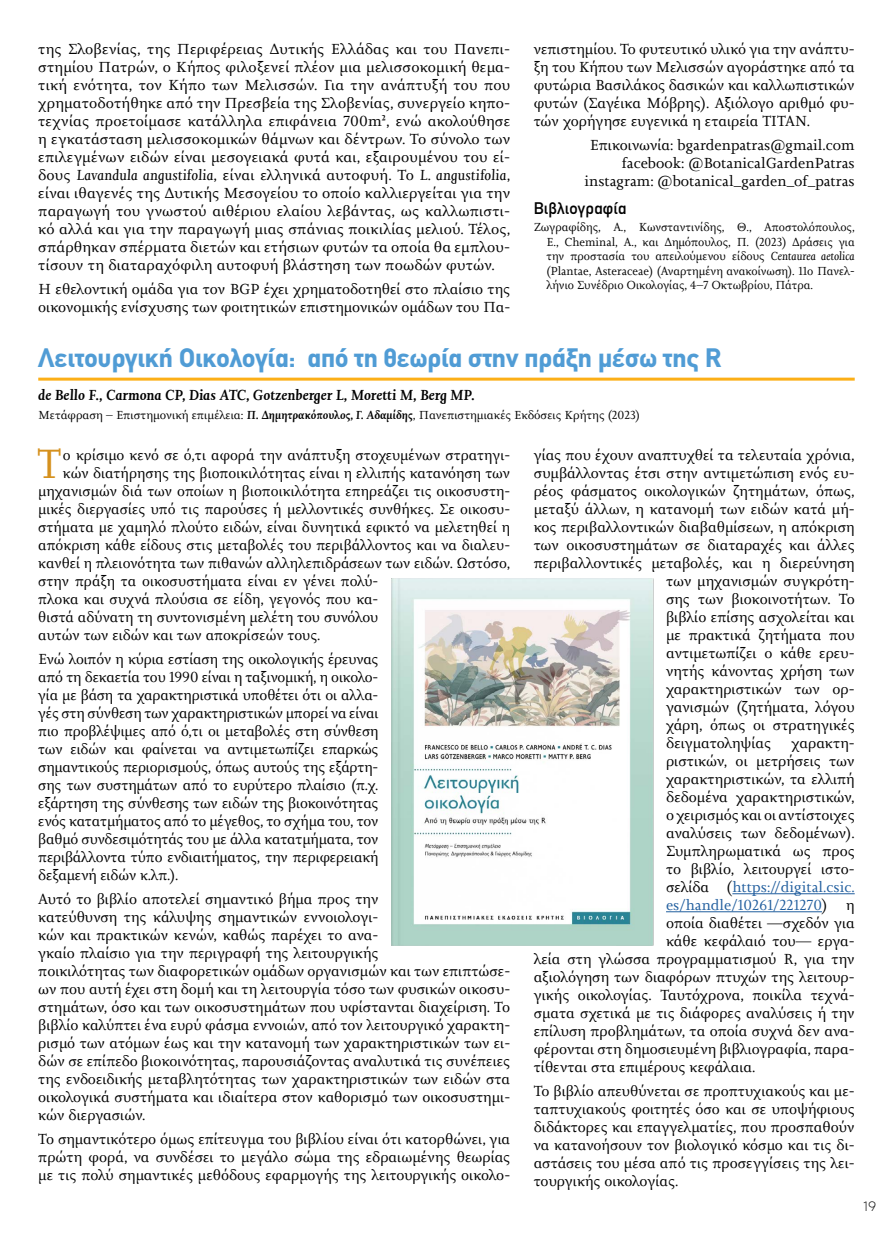
<style>
.page{position:relative;width:893px;height:1234px;background:#fff}
.page>*{position:absolute;margin:0;border:0;box-sizing:border-box;transform-origin:0 0}
.Body_text_01_first{font:42px "Joanna Nova";color:#d5911e}
.Title_02_full_w_Rule{font:700 26.25px "CF Din";color:#509cd5}
.title_Bibliografia{font:16.5px "CF Din";letter-spacing:.01em;color:#000}
.Body_text_01_body{font:15px/18px "Joanna Nova";color:#000;text-align:justify}
.Body_text_01_first-2{font:15px "Joanna Nova";color:#000}
.Author_main{font:italic 500 15px "Joanna Nova";color:#000}
.t1{font:300 13.5px "CF Asty Std";color:#000}
.Βιβλιογραφια{font:12px/14.4px "Joanna Nova";color:#000;text-align:justify}
.Author_main-2{font:12px "Joanna Nova";color:#000}
.s1{font-style:italic}
.s2{font-weight:500;font-style:italic}
.s3{color:#215e9e}
</style>
<div class="page">
<img style="left:391px;top:578px;width:262px;height:367px">
<hr style="left:732px;top:893px;width:123px;height:1px;background:#215e9e">
<hr style="left:666px;top:911px;width:156px;height:1px;background:#215e9e">
<hr style="left:38px;top:377px;width:817px;height:3px;background:#fcaf17">
<p class="Body_text_01_body" style="left:38px;top:39px;width:473px">της Σλοβενίας, της Περιφέρειας Δυτικής Ελλάδας και του Πανεπι&shy;στημίου Πατρών, ο Κήπος φιλοξενεί πλέον μια μελισσοκομική θεμα&shy;τική ενότητα, τον Κήπο των Μελισσών. Για την ανάπτυξή του που χρηματοδοτήθηκε από την Πρεσβεία της Σλοβενίας, συνεργείο κηπο&shy;τεχνίας προετοίμασε κατάλληλα επιφάνεια 700m², ενώ ακολούθησε η εγκατάσταση μελισσοκομικών θάμνων και δέντρων. Το σύνολο των επιλεγμένων ειδών είναι μεσογειακά φυτά και, εξαιρουμένου του εί&shy;δους <span class="s1">Lavandula angustifolia</span>, είναι ελληνικά αυτοφυή. Το <span class="s1">L. angustifolia</span>, είναι ιθαγενές της Δυτικής Μεσογείου το οποίο καλλιεργείται για την παραγωγή του γνωστού αιθέριου ελαίου λεβάντας, ως καλλωπιστι&shy;κό αλλά και για την παραγωγή μιας σπάνιας ποικιλίας μελιού. Τέλος, σπάρθηκαν σπέρματα διετών και ετήσιων φυτών τα οποία θα εμπλου&shy;τίσουν τη διαταραχόφιλη αυτοφυή βλάστηση των ποωδών φυτών.</p>
<p class="Body_text_01_body" style="left:38px;top:279px;width:473px">Η εθελοντική ομάδα για τον BGP έχει χρηματοδοτηθεί στο πλαίσιο της οικονομικής ενίσχυσης των φοιτητικών επιστημονικών ομάδων του Πα-</p>
<p class="Body_text_01_body" style="left:534px;top:39px;width:323px">νεπιστημίου. Το φυτευτικό υλικό για την ανάπτυ&shy;ξη του Κήπου των Μελισσών αγοράστηκε από τα φυτώρια Βασιλάκος δασικών και καλλωπιστικών φυτών (Σαγέικα Μόβρης). Αξιόλογο αριθμό φυ&shy;τών χορήγησε ευγενικά η εταιρεία ΤΙΤΑΝ.</p>
<p class="Body_text_01_body" style="left:584px;top:135px;width:272px;text-align:right">Επικοινωνία: bgardenpatras@gmail.com facebook: @BotanicalGardenPatras instagram: @botanical_garden_of_patras</p>
<p class="title_Bibliografia" style="left:534px;top:200px;width:94px">Βιβλιογραφία</p>
<p class="Βιβλιογραφια" style="left:546px;top:220px;width:310px;text-indent:-13px">Ζωγραφίδης, Α., Κωνσταντινίδης, Θ., Αποστολόπουλος, Ε., Cheminal, Α., και Δημόπουλος, Π. (2023) Δράσεις για την προστασία του απειλούμενου είδους <span class="s1">Centaurea aetolica </span>(Plantae, Asteraceae) (Αναρτημένη ανακοίνωση). 11ο Πανελ&shy;λήνιο Συνέδριο Οικολογίας, 4–7 Οκτωβρίου, Πάτρα.</p>
<p class="Title_02_full_w_Rule" style="left:38px;top:343px;width:685px">Λειτουργική Οικολογία: από τη θεωρία στην πράξη μέσω της R</p>
<p class="Author_main" style="left:38px;top:384px;width:438px">de Bello F., Carmona CP, Dias ATC, Gotzenberger L, Moretti M, Berg MP.</p>
<p class="Author_main-2" style="left:38px;top:407px;width:603px">Μετάφραση – Επιστημονική επιμέλεια: <span class="s2">Π. Δημητρακόπουλος, Γ. Αδαμίδης</span>, Πανεπιστημιακές Εκδόσεις Κρήτης (2023)</p>
<p class="Body_text_01_first" style="left:37px;top:436px;width:25px">Τ</p>
<p class="Body_text_01_first-2" style="left:63px;top:445px;width:449px">ο κρίσιμο κενό σε ό,τι αφορά την ανάπτυξη στοχευμένων στρατηγι-</p>
<p class="Body_text_01_body" style="left:534px;top:445px;width:323px">γίας που έχουν αναπτυχθεί τα τελευταία χρόνια,</p>
<p class="Body_text_01_body" style="left:534px;top:463px;width:323px">συμβάλλοντας έτσι στην αντιμετώπιση ενός ευ-</p>
<p class="Body_text_01_body" style="left:534px;top:481px;width:323px">ρέος φάσματος οικολογικών ζητημάτων, όπως,</p>
<p class="Body_text_01_body" style="left:534px;top:499px;width:323px">μεταξύ άλλων, η κατανομή των ειδών κατά μή-</p>
<p class="Body_text_01_body" style="left:534px;top:517px;width:323px">κος περιβαλλοντικών διαβαθμίσεων, η απόκριση</p>
<p class="Body_text_01_body" style="left:534px;top:535px;width:323px">των οικοσυστημάτων σε διαταραχές και άλλες</p>
<p class="Body_text_01_body" style="left:534px;top:553px;width:323px">περιβαλλοντικές μεταβολές, και η διερεύνηση</p>
<p class="Body_text_01_body" style="left:666px;top:571px;width:190px">των μηχανισμών συγκρότη-</p>
<p class="Body_text_01_body" style="left:666px;top:589px;width:190px">σης των βιοκοινοτήτων. Το</p>
<p class="Body_text_01_body" style="left:666px;top:607px;width:190px">βιβλίο επίσης ασχολείται και</p>
<p class="Body_text_01_body" style="left:666px;top:625px;width:190px">με πρακτικά ζητήματα που</p>
<p class="Body_text_01_body" style="left:666px;top:643px;width:190px">αντιμετωπίζει ο κάθε ερευ-</p>
<p class="Body_text_01_body" style="left:666px;top:661px;width:190px">νητής κάνοντας χρήση των</p>
<p class="Body_text_01_body" style="left:666px;top:679px;width:190px">χαρακτηριστικών των ορ-</p>
<p class="Body_text_01_body" style="left:666px;top:697px;width:190px">γανισμών (ζητήματα, λόγου</p>
<p class="Body_text_01_body" style="left:666px;top:715px;width:190px">χάρη, όπως οι στρατηγικές</p>
<p class="Body_text_01_body" style="left:666px;top:733px;width:106px">δειγματοληψίας</p>
<p class="Body_text_01_first-2" style="left:63px;top:463px;width:449px">κών διατήρησης της βιοποικιλότητας είναι η ελλιπής κατανόηση των</p>
<p class="Body_text_01_first-2" style="left:38px;top:481px;width:473px">μηχανισμών διά των οποίων η βιοποικιλότητα επηρεάζει τις οικοσυστη-</p>
<p class="Body_text_01_first-2" style="left:38px;top:499px;width:473px">μικές διεργασίες υπό τις παρούσες ή μελλοντικές συνθήκες. Σε οικοσυ-</p>
<p class="Body_text_01_first-2" style="left:38px;top:517px;width:473px">στήματα με χαμηλό πλούτο ειδών, είναι δυνητικά εφικτό να μελετηθεί η</p>
<p class="Body_text_01_first-2" style="left:38px;top:535px;width:473px">απόκριση κάθε είδους στις μεταβολές του περιβάλλοντος και να διαλευ-</p>
<p class="Body_text_01_first-2" style="left:38px;top:553px;width:473px">κανθεί η πλειονότητα των πιθανών αλληλεπιδράσεων των ειδών. Ωστόσο,</p>
<p class="Body_text_01_first-2" style="left:38px;top:571px;width:342px">στην πράξη τα οικοσυστήματα είναι εν γένει πολύ-</p>
<p class="Body_text_01_first-2" style="left:38px;top:589px;width:342px">πλοκα και συχνά πλούσια σε είδη, γεγονός που κα-</p>
<p class="Body_text_01_first-2" style="left:38px;top:607px;width:342px">θιστά αδύνατη τη συντονισμένη μελέτη του συνόλου</p>
<p class="Body_text_01_first-2" style="left:38px;top:625px;width:284px">αυτών των ειδών και των αποκρίσεών τους.</p>
<p class="Body_text_01_body" style="left:38px;top:649px;width:342px">Ενώ λοιπόν η κύρια εστίαση της οικολογικής έρευνας από τη δεκαετία του 1990 είναι η ταξινομική, η οικολο&shy;γία με βάση τα χαρακτηριστικά υποθέτει ότι οι αλλα&shy;γές στη σύνθεση των χαρακτηριστικών μπορεί να είναι πιο προβλέψιμες από ό,τι οι μεταβολές στη σύνθεση των ειδών και φαίνεται να αντιμετωπίζει επαρκώς σημαντικούς περιορισμούς, όπως αυτούς της εξάρτη&shy;σης των συστημάτων από το ευρύτερο πλαίσιο (π.χ. εξάρτηση της σύνθεσης των ειδών της βιοκοινότητας ενός κατατμήματος από το μέγεθος, το σχήμα του, τον βαθμό συνδεσιμότητάς του με άλλα κατατμήματα, τον περιβάλλοντα τύπο ενδιαιτήματος, την περιφερειακή δεξαμενή ειδών κ.λπ.).</p>
<p class="Body_text_01_body" style="left:38px;top:889px;width:473px;text-align:left">Αυτό το βιβλίο αποτελεί σημαντικό βήμα προς την<br>κατεύθυνση της κάλυψης σημαντικών εννοιολογι-<br>κών και πρακτικών κενών, καθώς παρέχει το ανα-<br>γκαίο πλαίσιο για την περιγραφή της λειτουργικής<br>ποικιλότητας των διαφορετικών ομάδων οργανισμών και των επιπτώσε&shy;ων που αυτή έχει στη δομή και τη λειτουργία τόσο των φυσικών οικοσυ&shy;στημάτων, όσο και των οικοσυστημάτων που υφίστανται διαχείριση. Το βιβλίο καλύπτει ένα ευρύ φάσμα εννοιών, από τον λειτουργικό χαρακτη&shy;ρισμό των ατόμων έως και την κατανομή των χαρακτηριστικών των ει&shy;δών σε επίπεδο βιοκοινότητας, παρουσιάζοντας αναλυτικά τις συνέπειες της ενδοειδικής μεταβλητότητας των χαρακτηριστικών των ειδών στα οικολογικά συστήματα και ιδιαίτερα στον καθορισμό των οικοσυστημι&shy;κών διεργασιών.</p>
<p class="Body_text_01_body" style="left:38px;top:1129px;width:473px">Το σημαντικότερο όμως επίτευγμα του βιβλίου είναι ότι κατορθώνει, για πρώτη φορά, να συνδέσει το μεγάλο σώμα της εδραιωμένης θεωρίας με τις πολύ σημαντικές μεθόδους εφαρμογής της λειτουργικής οικολο-</p>
<p class="Body_text_01_body" style="left:666px;top:733px;width:190px;text-indent:126px">χαρακτη&shy;ριστικών, οι μετρήσεις των χαρακτηριστικών, τα ελλιπή δεδομένα χαρακτηριστικών, ο χειρισμός και οι αντίστοιχες αναλύσεις των δεδομένων).<br>Συμπληρωματικά ως προς το βιβλίο, λειτουργεί ιστο&shy;σελίδα (<span class="s3">https://digital.csic. es/handle/10261/221270</span>)</p>
<p class="Body_text_01_body" style="left:846px;top:895px;width:10px">η</p>
<p class="Body_text_01_body" style="left:666px;top:913px;width:190px">οποία διαθέτει ―σχεδόν για</p>
<p class="Body_text_01_body" style="left:666px;top:931px;width:190px">κάθε κεφάλαιό του― εργα-</p>
<p class="Body_text_01_body" style="left:534px;top:949px;width:323px">λεία στη γλώσσα προγραμματισμού R, για την</p>
<p class="Body_text_01_body" style="left:534px;top:967px;width:323px">αξιολόγηση των διαφόρων πτυχών της λειτουρ-</p>
<p class="Body_text_01_body" style="left:534px;top:985px;width:323px">γικής οικολογίας. Ταυτόχρονα, ποικίλα τεχνά-</p>
<p class="Body_text_01_body" style="left:534px;top:1003px;width:323px">σματα σχετικά με τις διάφορες αναλύσεις ή την</p>
<p class="Body_text_01_body" style="left:534px;top:1021px;width:323px">επίλυση προβλημάτων, τα οποία συχνά δεν ανα-</p>
<p class="Body_text_01_body" style="left:534px;top:1039px;width:323px">φέρονται στη δημοσιευμένη βιβλιογραφία, παρα-</p>
<p class="Body_text_01_body" style="left:534px;top:1057px;width:223px">τίθενται στα επιμέρους κεφάλαια.</p>
<p class="Body_text_01_body" style="left:534px;top:1081px;width:323px">Το βιβλίο απευθύνεται σε προπτυχιακούς και με&shy;ταπτυχιακούς φοιτητές όσο και σε υποψήφιους διδάκτορες και επαγγελματίες, που προσπαθούν να κατανοήσουν τον βιολογικό κόσμο και τις δι&shy;αστάσεις του μέσα από τις προσεγγίσεις της λει&shy;τουργικής οικολογίας.</p>
<p class="t1" style="left:863px;top:1198px;width:15px">19</p>
</div>
